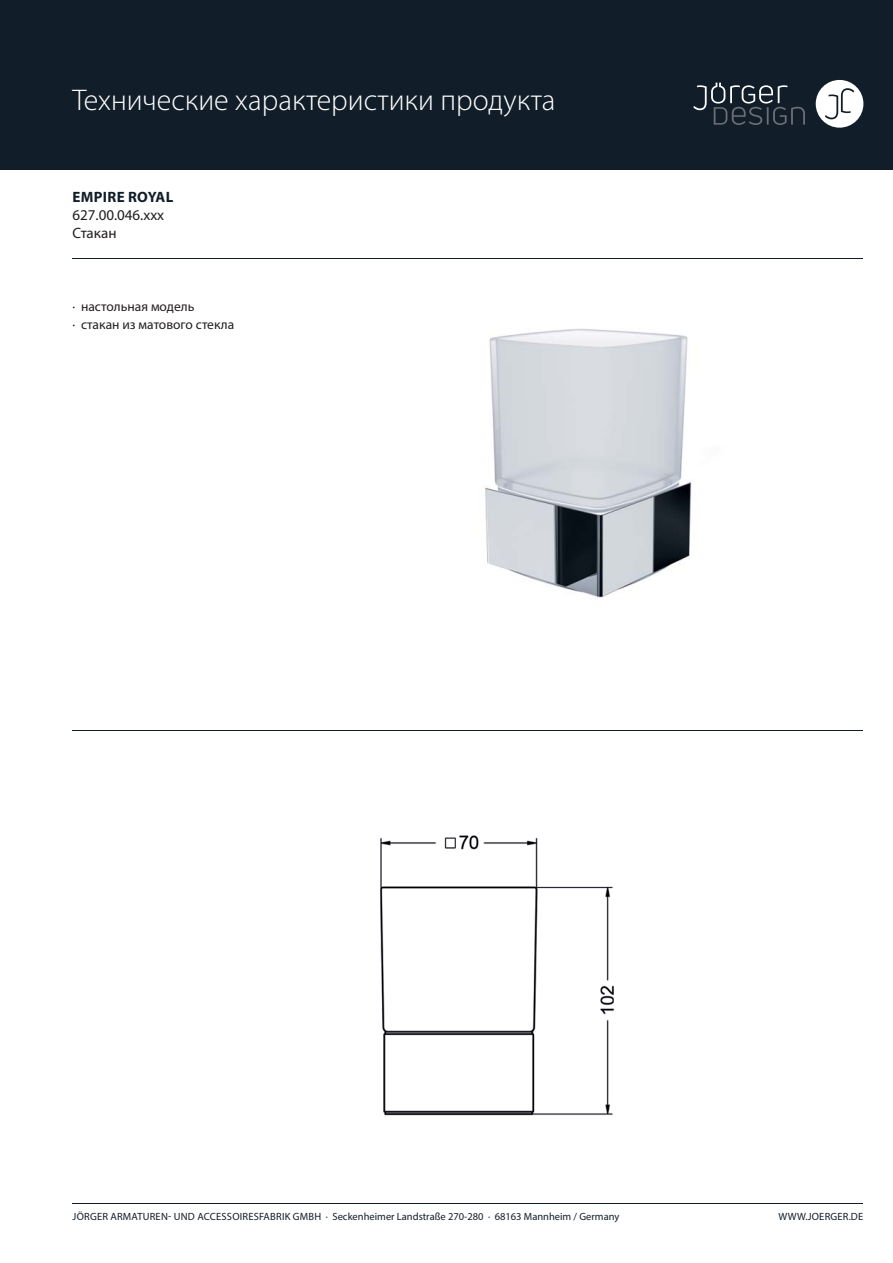
<style>
.page{position:relative;width:893px;height:1263px;background:#fff}
.page>*{position:absolute;margin:0;border:0;box-sizing:border-box;transform-origin:0 0}
.t1{font:300 30px "Myriad Pro";color:#fff}
.t2{font:15px "Myriad Pro";color:#231f20}
.t3{font:700 15px "Myriad Pro";letter-spacing:.02em;color:#111e29}
.t4{font:13.5px/18px "Myriad Pro";color:#231f20}
.t5{font:10.5px "Myriad Pro";letter-spacing:.005em;color:#111e29}
</style>
<div class="page">
<div style="left:0;top:0;width:893px;height:169px;background:#111e29"></div>
<div style="left:816px;top:80px;width:47px;height:48px;background:#fff;border-radius:50%"></div>
<svg style="left:825px;top:88px;width:29px;height:31px"></svg>
<svg style="left:693px;top:83px;width:112px;height:42px"></svg>
<hr style="left:72px;top:1203px;width:791px;height:1px;background:#111e29">
<img style="left:484px;top:328px;width:208px;height:270px">
<hr style="left:72px;top:258px;width:791px;height:1px;background:#111e29">
<hr style="left:72px;top:730px;width:791px;height:1px;background:#111e29">
<img style="left:380px;top:835px;width:234px;height:281px">
<h1 class="t1" style="left:72px;top:89px;width:484px">Технические характеристики продукта</h1>
<h2 class="t3" style="left:73px;top:191px;width:102px">EMPIRE ROYAL</h2>
<h2 class="t2" style="left:72px;top:210px;width:93px">627.00.046.xxx</h2>
<h2 class="t2" style="left:72px;top:227px;width:46px">Стакан</h2>
<p class="t4" style="left:72px;top:299px;width:163px">· настольная модель<br>· стакан из матового стекла</p>
<p class="t5" style="left:73px;top:1213px;width:548px">JÖRGER ARMATUREN- UND ACCESSOIRESFABRIK GMBH · Seckenheimer Landstraße 270-280 · 68163 Mannheim / Germany</p>
<p class="t5" style="left:778px;top:1213px;width:86px">WWW.JOERGER.DE</p>
</div>
